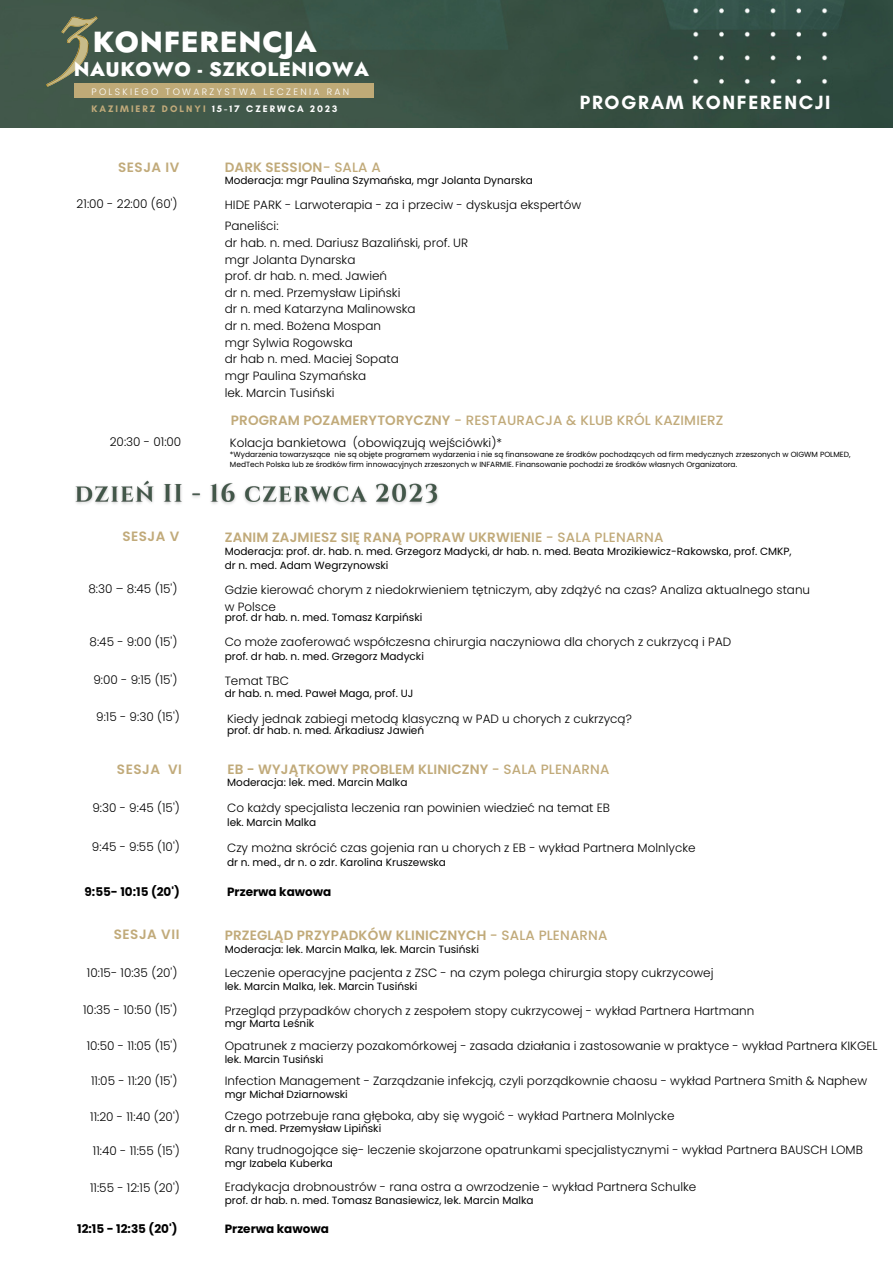
<style>
.page{position:relative;width:893px;height:1264px;background:#fff}
.page>*{position:absolute;margin:0;border:0;box-sizing:border-box;transform-origin:0 0}
.t1{font:800 28.95px "Jost";letter-spacing:.025em;color:#fff}
.t2{font:800 19.8px "Jost";letter-spacing:.025em;color:#fff}
.t3{font:700 19.5px "Glacial Indifference";letter-spacing:.085em;color:#fff}
.t4{font:600 13.5px "Poppins";letter-spacing:.01em;color:#c1aa7a}
.t5{font:500 13.5px "Poppins";letter-spacing:.01em;color:#c1aa7a}
.t6{font:600 13.5px "Poppins";letter-spacing:.04em;color:#c1aa7a}
.t7{font:300 12px "Poppins";color:#000}
.t8{font:700 12px "Poppins";color:#000}
.t9{font:10.5px "Poppins";color:#000}
.t10{font:700 9.6px "Glacial Indifference";letter-spacing:.21em;color:#fff}
.t11{font:300 9.3px "Poppins";letter-spacing:.25em;color:#fff}
.t12{font:7.5px/10.1px "Poppins";color:#000}
.s1{color:#c1aa7a}
.s2{font-weight:500}
.s3{font-weight:600}
</style>
<div class="page">
<img style="left:0;top:0;width:892px;height:127px">
<img style="left:46px;top:16px;width:51px;height:70px">
<div style="left:74px;top:84px;width:299px;height:14px;background:#bfaa77"></div>
<img style="left:75px;top:480px;width:363px;height:25px">
<p class="t1" style="left:93px;top:21px;width:225px">KONFERENCJA</p>
<p class="t2" style="left:74px;top:55px;width:296px">NAUKOWO - SZKOLENIOWA</p>
<p class="t11" style="left:91px;top:85px;width:259px">POLSKIEGO TOWARZYSTWA LECZENIA RAN</p>
<p class="t10" style="left:91px;top:103px;width:247px"><span class="s1">KAZIMIERZ DOLNYI</span> 15-17 CZERWCA 2023</p>
<p class="t4" style="left:118px;top:157px;width:63px">SESJA IV</p>
<p class="t4" style="left:225px;top:158px;width:158px">DARK SESSION<span class="s2">- SALA A</span></p>
<p class="t9" style="left:225px;top:173px;width:310px">Moderacja: mgr Paulina Szymańska, mgr Jolanta Dynarska</p>
<p class="t3" style="left:580px;top:91px;width:252px">PROGRAM KONFERENCJI</p>
<p class="t7" style="left:77px;top:195px;width:102px">21:00 - 22:00 (60')</p>
<p class="t7" style="left:225px;top:197px;width:358px">HIDE PARK - Larwoterapia - za i przeciw - dyskusja ekspertów</p>
<p class="t7" style="left:225px;top:218px;width:55px">Paneliści:</p>
<p class="t7" style="left:225px;top:234px;width:245px">dr hab. n. med. Dariusz Bazaliński, prof. UR</p>
<p class="t7" style="left:225px;top:251px;width:132px">mgr Jolanta Dynarska</p>
<p class="t7" style="left:225px;top:267px;width:164px">prof. dr hab. n. med. Jawień</p>
<p class="t7" style="left:225px;top:284px;width:177px">dr n. med. Przemysław Lipiński</p>
<p class="t7" style="left:225px;top:301px;width:192px">dr n. med Katarzyna Malinowska</p>
<p class="t7" style="left:225px;top:317px;width:158px">dr n. med. Bożena Mospan</p>
<p class="t7" style="left:225px;top:334px;width:130px">mgr Sylwia Rogowska</p>
<p class="t7" style="left:225px;top:350px;width:175px">dr hab n. med. Maciej Sopata</p>
<p class="t7" style="left:225px;top:367px;width:143px">mgr Paulina Szymańska</p>
<p class="t7" style="left:225px;top:384px;width:111px">lek. Marcin Tusiński</p>
<p class="t5" style="left:231px;top:410px;width:494px"><span class="s3">PROGRAM POZAMERYTORYCZNY</span> - RESTAURACJA &amp; KLUB KRÓL KAZIMIERZ</p>
<p class="t7" style="left:110px;top:433px;width:73px">20:30 - 01:00</p>
<p class="t7" style="left:230px;top:434px;width:273px">Kolacja bankietowa (obowiązują wejściówki)*</p>
<p class="t12" style="left:230px;top:449px;width:622px">*Wydarzenia towarzyszące nie są objęte programem wydarzenia i nie są finansowane ze środków pochodzących od firm medycznych zrzeszonych w OIGWM POLMED,<br>MedTech Polska lub ze środków firm innowacyjnych zrzeszonych w INFARMIE. Finansowanie pochodzi ze środków własnych Organizatora.</p>
<p class="t4" style="left:122px;top:527px;width:58px">SESJA V</p>
<p class="t4" style="left:225px;top:527px;width:440px">ZANIM ZAJMIESZ SIĘ RANĄ POPRAW UKRWIENIE <span class="s2">- SALA PLENARNA</span></p>
<p class="t9" style="left:225px;top:543px;width:568px">Moderacja: prof. dr. hab. n. med. Grzegorz Madycki, dr hab. n. med. Beata Mrozikiewicz-Rakowska, prof. CMKP,</p>
<p class="t9" style="left:225px;top:557px;width:165px">dr n. med. Adam Wegrzynowski</p>
<p class="t7" style="left:225px;top:581px;width:587px">Gdzie kierować chorym z niedokrwieniem tętniczym, aby zdążyć na czas? Analiza aktualnego stanu</p>
<p class="t7" style="left:225px;top:598px;width:53px">w Polsce</p>
<p class="t7" style="left:88px;top:580px;width:90px">8:30 – 8:45 (15')</p>
<p class="t9" style="left:225px;top:610px;width:199px">prof. dr hab. n. med. Tomasz Karpiński</p>
<p class="t7" style="left:90px;top:633px;width:89px">8:45 - 9:00 (15')</p>
<p class="t7" style="left:225px;top:633px;width:508px">Co może zaoferować współczesna chirurgia naczyniowa dla chorych z cukrzycą i PAD</p>
<p class="t9" style="left:225px;top:648px;width:201px">prof. dr hab. n. med. Grzegorz Madycki</p>
<p class="t7" style="left:93px;top:671px;width:85px">9:00 - 9:15 (15')</p>
<p class="t7" style="left:225px;top:672px;width:66px">Temat TBC</p>
<p class="t9" style="left:225px;top:686px;width:190px">dr hab. n. med. Paweł Maga, prof. UJ</p>
<p class="t7" style="left:96px;top:708px;width:85px">9:15 - 9:30 (15')</p>
<p class="t7" style="left:227px;top:710px;width:406px">Kiedy jednak zabiegi metodą klasyczną w PAD u chorych z cukrzycą?</p>
<p class="t9" style="left:227px;top:723px;width:198px">prof. dr hab. n. med. Arkadiusz Jawień</p>
<p class="t4" style="left:117px;top:759px;width:67px">SESJA VI</p>
<p class="t4" style="left:227px;top:759px;width:384px">EB - WYJĄTKOWY PROBLEM KLINICZNY <span class="s2">- SALA PLENARNA</span></p>
<p class="t9" style="left:227px;top:774px;width:182px">Moderacja: lek. med. Marcin Malka</p>
<p class="t7" style="left:92px;top:799px;width:89px">9:30 - 9:45 (15')</p>
<p class="t7" style="left:227px;top:799px;width:384px">Co każdy specjalista leczenia ran powinien wiedzieć na temat EB</p>
<p class="t9" style="left:227px;top:814px;width:91px">lek. Marcin Malka</p>
<p class="t7" style="left:92px;top:838px;width:89px">9:45 - 9:55 (10')</p>
<p class="t7" style="left:227px;top:839px;width:470px">Czy można skrócić czas gojenia ran u chorych z EB - wykład Partnera Molnlycke</p>
<p class="t9" style="left:227px;top:854px;width:220px">dr n. med., dr n. o zdr. Karolina Kruszewska</p>
<p class="t8" style="left:85px;top:883px;width:97px">9:55- 10:15 (20')</p>
<p class="t8" style="left:227px;top:883px;width:106px">Przerwa kawowa</p>
<p class="t6" style="left:114px;top:925px;width:67px">SESJA VII</p>
<p class="t4" style="left:225px;top:926px;width:384px">PRZEGLĄD PRZYPADKÓW KLINICZNYCH <span class="s2">- SALA PLENARNA</span></p>
<p class="t9" style="left:225px;top:941px;width:256px">Moderacja: lek. Marcin Malka, lek. Marcin Tusiński</p>
<p class="t7" style="left:87px;top:964px;width:92px">10:15- 10:35 (20')</p>
<p class="t7" style="left:225px;top:964px;width:490px">Leczenie operacyjne pacjenta z ZSC - na czym polega chirurgia stopy cukrzycowej</p>
<p class="t9" style="left:225px;top:978px;width:194px">lek. Marcin Malka, lek. Marcin Tusiński</p>
<p class="t7" style="left:83px;top:1001px;width:96px">10:35 - 10:50 (15')</p>
<p class="t7" style="left:225px;top:1002px;width:531px">Przegląd przypadków chorych z zespołem stopy cukrzycowej - wykład Partnera Hartmann</p>
<p class="t9" style="left:225px;top:1016px;width:91px">mgr Marta Leśnik</p>
<p class="t7" style="left:87px;top:1037px;width:92px">10:50 - 11:05 (15')</p>
<p class="t7" style="left:225px;top:1037px;width:654px">Opatrunek z macierzy pozakomórkowej - zasada działania i zastosowanie w praktyce - wykład Partnera KIKGEL</p>
<p class="t9" style="left:225px;top:1052px;width:100px">lek. Marcin Tusiński</p>
<p class="t7" style="left:91px;top:1072px;width:88px">11:05 - 11:20 (15')</p>
<p class="t7" style="left:225px;top:1072px;width:643px">Infection Management - Zarządzanie infekcją, czyli porządkownie chaosu - wykład Partnera Smith &amp; Naphew</p>
<p class="t9" style="left:225px;top:1086px;width:125px">mgr Michał Dziarnowski</p>
<p class="t7" style="left:90px;top:1108px;width:91px">11:20 - 11:40 (20')</p>
<p class="t7" style="left:225px;top:1107px;width:451px">Czego potrzebuje rana głęboka, aby się wygoić - wykład Partnera Molnlycke</p>
<p class="t9" style="left:225px;top:1121px;width:158px">dr n. med. Przemysław Lipiński</p>
<p class="t7" style="left:93px;top:1142px;width:88px">11:40 - 11:55 (15')</p>
<p class="t7" style="left:225px;top:1141px;width:639px">Rany trudnogojące się- leczenie skojarzone opatrunkami specjalistycznymi - wykład Partnera BAUSCH LOMB</p>
<p class="t9" style="left:225px;top:1155px;width:110px">mgr Izabela Kuberka</p>
<p class="t7" style="left:90px;top:1179px;width:91px">11:55 - 12:15 (20')</p>
<p class="t7" style="left:225px;top:1178px;width:473px">Eradykacja drobnoustrów - rana ostra a owrzodzenie - wykład Partnera Schulke</p>
<p class="t9" style="left:225px;top:1192px;width:310px">prof. dr hab. n. med. Tomasz Banasiewicz, lek. Marcin Malka</p>
<p class="t8" style="left:77px;top:1219px;width:102px">12:15 - 12:35 (20')</p>
<p class="t8" style="left:225px;top:1219px;width:106px">Przerwa kawowa</p>
</div>
